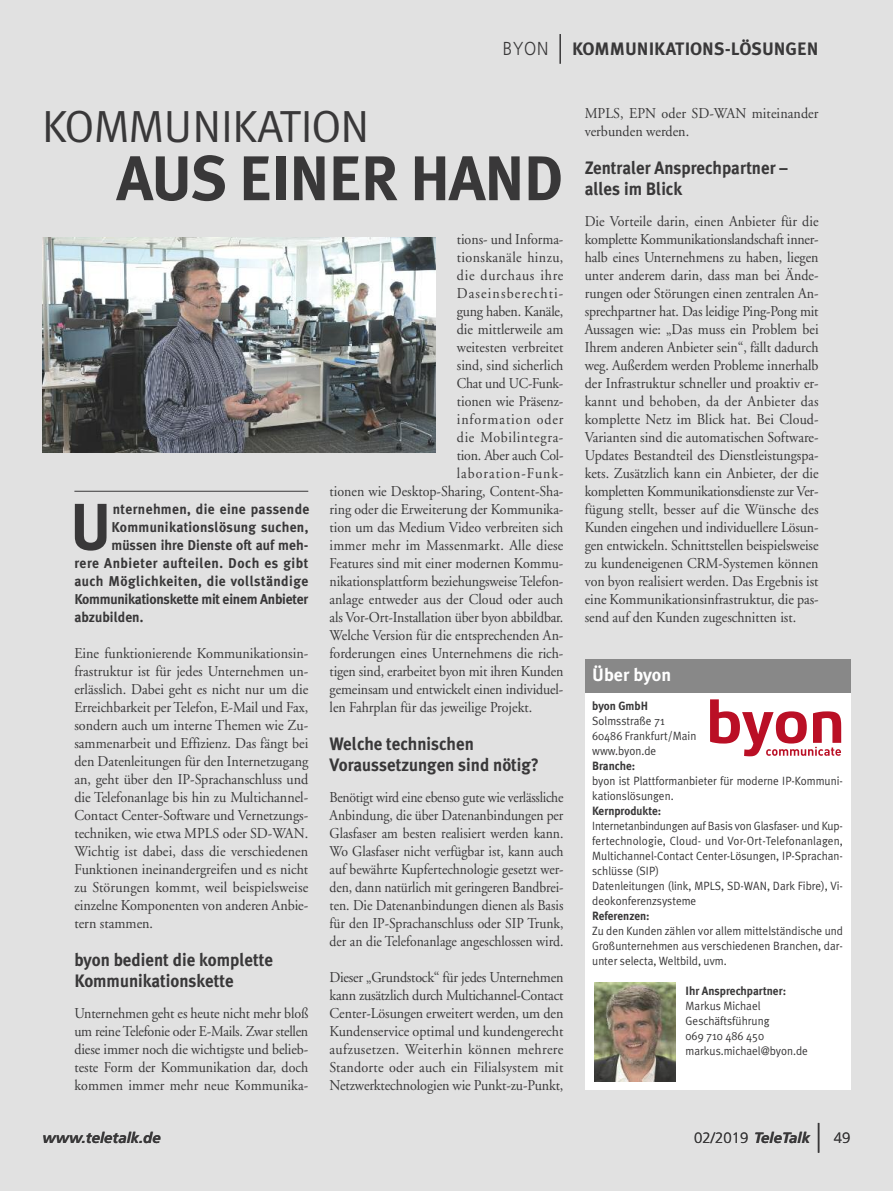
<style>
.page{position:relative;width:893px;height:1191px;background:#e1e1e1}
.page>*{position:absolute;margin:0;border:0;box-sizing:border-box;transform-origin:0 0}
.t1{font:700 66px "Meta Plus";color:#393839;scale:.96 1}
.t2{font:700 63px "Meta Plus";letter-spacing:-.025em;color:#393839}
.t3{font:45px "Meta Plus Normal";letter-spacing:-.02em;color:#393839}
.t4{font:300 18.75px "Frutiger";color:#393839;scale:.9 1}
.t5{font:700 18px/21px "Meta Plus";color:#393839;scale:.94 1}
.t6{font:700 18px "Meta Plus";color:#393839}
.t7{font:700 18px "Meta Plus";color:#fff}
.t8{font:15px/18px "Adobe Garamond";color:#393839;text-align:justify;scale:.93 1}
.t9{font:15px/18px "Adobe Garamond";color:#393839;text-align:justify;scale:.94 1}
.t10{font:15px/18px "Adobe Garamond";color:#393839;text-align:justify;scale:.91 1}
.t11{font:15px "Adobe Garamond";letter-spacing:.05em;color:#393839;scale:.93 1}
.t12{font:italic 700 15px "Frutiger";color:#393839}
.t13{font:15px "Adobe Garamond";letter-spacing:.03em;color:#393839;scale:.93 1}
.t14{font:15px "Adobe Garamond";letter-spacing:.08em;color:#393839;scale:.93 1}
.t15{font:15px "Adobe Garamond";letter-spacing:.075em;color:#393839;scale:.92 1}
.t16{font:15px "Adobe Garamond";letter-spacing:.065em;color:#393839;scale:.93 1}
.t17{font:300 15px "Frutiger";color:#393839}
.t18{font:700 14.25px "Meta Plus";letter-spacing:.02em;color:#393839;scale:.96 1}
.t19{font:700 14.25px "Meta Plus";color:#393839;scale:.96 1}
.t20{font:700 14.25px "Meta Plus";letter-spacing:-.02em;color:#393839;scale:.96 1}
.t21{font:12px/15px "Meta Plus Normal";color:#393839;scale:.94 1}
.t22{font:700 12px "Meta Plus";color:#393839;scale:.94 1}
.s1{font-weight:300;font-style:normal}
</style>
<div class="page">
<div style="left:585px;top:693px;width:265px;height:396px;background:#fff"></div>
<img style="left:594px;top:982px;width:81px;height:99px">
<div style="left:585px;top:659px;width:265px;height:34px;background:#888"></div>
<svg style="left:710px;top:699px;width:131px;height:57px"></svg>
<hr style="left:559px;top:34px;width:2px;height:30px;background:#393839">
<hr style="left:74px;top:491px;width:234px;height:1px;background:#393839">
<img style="left:43px;top:237px;width:393px;height:215px">
<svg style="left:818px;top:1123px;width:1px;height:29px"></svg>
<p class="t4" style="left:503px;top:41px;width:52px">BYON</p>
<p class="t6" style="left:572px;top:38px;width:248px">KOMMUNIKATIONS-LÖSUNGEN</p>
<h3 class="t3" style="left:43px;top:100px;width:328px">KOMMUNIKATION</h3>
<h2 class="t2" style="left:117px;top:142px;width:448px">AUS EINER HAND</h2>
<h1 class="t1" style="left:70px;top:488px;width:45px">U</h1>
<p class="t18" style="left:113px;top:500px;width:206px">nternehmen, die eine passende</p>
<p class="t18" style="left:112px;top:518px;width:206px">Kommunikationslösung suchen,</p>
<p class="t19" style="left:112px;top:536px;width:206px">müssen ihre Dienste oft auf meh-</p>
<p class="t18" style="left:74px;top:554px;width:245px">rere Anbieter aufteilen. Doch es gibt</p>
<p class="t18" style="left:74px;top:572px;width:245px">auch Möglichkeiten, die vollständige</p>
<p class="t20" style="left:74px;top:590px;width:245px">Kommunikationskette mit einem Anbieter</p>
<p class="t19" style="left:74px;top:608px;width:73px">abzubilden.</p>
<p class="t9" style="left:74px;top:645px;width:250px">Eine funktionierende Kommunikationsin&shy;frastruktur ist für jedes Unternehmen un&shy;erlässlich. Dabei geht es nicht nur um die Erreichbarkeit per Telefon, E-Mail und Fax, sondern auch um interne Themen wie Zu&shy;sammenarbeit und Effizienz. Das fängt bei den Datenleitungen für den Internetzugang an, geht über den IP-Sprachanschluss und die Telefonanlage bis hin zu Multichannel-Contact Center-Software und Vernetzungs&shy;techniken, wie etwa MPLS oder SD-WAN.<br>Wichtig ist dabei, dass die verschiedenen Funktionen ineinandergreifen und es nicht zu Störungen kommt, weil beispielsweise einzelne Komponenten von anderen Anbie&shy;tern stammen.</p>
<p class="t5" style="left:74px;top:949px;width:213px">byon bedient die komplette<br>Kommunikationskette</p>
<p class="t8" style="left:74px;top:1005px;width:253px">Unternehmen geht es heute nicht mehr bloß um reine Telefonie oder E-Mails. Zwar stellen diese immer noch die wichtigste und belieb&shy;teste Form der Kommunikation dar, doch kommen immer mehr neue Kommunika-</p>
<p class="t8" style="left:457px;top:231px;width:116px">tions- und Informa-</p>
<p class="t13" style="left:457px;top:251px;width:116px">tionskanäle hinzu,</p>
<p class="t11" style="left:457px;top:269px;width:116px">die durchaus ihre</p>
<p class="t14" style="left:457px;top:287px;width:116px">Daseinsberechti-</p>
<p class="t8" style="left:457px;top:303px;width:116px">gung haben. Kanäle,</p>
<p class="t8" style="left:457px;top:321px;width:116px">die mittlerweile am</p>
<p class="t8" style="left:457px;top:339px;width:116px">weitesten verbreitet</p>
<p class="t8" style="left:457px;top:357px;width:116px">sind, sind sicherlich</p>
<p class="t10" style="left:457px;top:375px;width:119px">Chat und UC-Funk-</p>
<p class="t8" style="left:457px;top:393px;width:116px">tionen wie Präsenz-</p>
<p class="t16" style="left:457px;top:413px;width:116px">information oder</p>
<p class="t11" style="left:457px;top:431px;width:116px">die Mobilintegra-</p>
<p class="t8" style="left:457px;top:447px;width:116px">tion. Aber auch Col-</p>
<p class="t15" style="left:457px;top:467px;width:117px">laboration-Funk-</p>
<p class="t8" style="left:330px;top:483px;width:253px">tionen wie Desktop-Sharing, Content-Sha-</p>
<p class="t8" style="left:330px;top:501px;width:253px">ring oder die Erweiterung der Kommunika-</p>
<p class="t8" style="left:330px;top:519px;width:253px">tion um das Medium Video verbreiten sich</p>
<p class="t8" style="left:330px;top:537px;width:253px">immer mehr im Massenmarkt. Alle diese</p>
<p class="t8" style="left:330px;top:555px;width:253px">Features sind mit einer modernen Kommu-</p>
<p class="t8" style="left:330px;top:573px;width:253px">nikationsplattform beziehungsweise Telefon-</p>
<p class="t8" style="left:330px;top:591px;width:253px">anlage entweder aus der Cloud oder auch</p>
<p class="t8" style="left:330px;top:609px;width:253px">als Vor-Ort-Installation über byon abbildbar.</p>
<p class="t8" style="left:330px;top:627px;width:253px">Welche Version für die entsprechenden An-</p>
<p class="t8" style="left:330px;top:645px;width:253px">forderungen eines Unternehmens die rich-</p>
<p class="t8" style="left:330px;top:663px;width:253px">tigen sind, erarbeitet byon mit ihren Kunden</p>
<p class="t8" style="left:330px;top:681px;width:253px">gemeinsam und entwickelt einen individuel-</p>
<p class="t8" style="left:330px;top:699px;width:219px">len Fahrplan für das jeweilige Projekt.</p>
<p class="t5" style="left:330px;top:733px;width:224px">Welche technischen<br>Voraussetzungen sind nötig?</p>
<p class="t10" style="left:330px;top:789px;width:259px">Benötigt wird eine ebenso gute wie verlässliche Anbindung, die über Datenanbindungen per Glasfaser am besten realisiert werden kann.<br>Wo Glasfaser nicht verfügbar ist, kann auch auf bewährte Kupfertechnologie gesetzt wer&shy;den, dann natürlich mit geringeren Bandbrei&shy;ten. Die Datenanbindungen dienen als Basis für den IP-Sprachanschluss oder SIP Trunk, der an die Telefonanlage angeschlossen wird.</p>
<p class="t9" style="left:330px;top:969px;width:250px">Dieser „Grundstock“ für jedes Unternehmen kann zusätzlich durch Multichannel-Contact Center-Lösungen erweitert werden, um den Kundenservice optimal und kundengerecht aufzusetzen. Weiterhin können mehrere Standorte oder auch ein Filialsystem mit Netzwerktechnologien wie Punkt-zu-Punkt,</p>
<p class="t9" style="left:585px;top:105px;width:250px">MPLS, EPN oder SD-WAN miteinander verbunden werden.</p>
<p class="t5" style="left:585px;top:157px;width:217px">Zentraler Ansprechpartner – alles im Blick</p>
<p class="t8" style="left:585px;top:213px;width:253px">Die Vorteile darin, einen Anbieter für die komplette Kommunikationslandschaft inner&shy;halb eines Unternehmens zu haben, liegen unter anderem darin, dass man bei Ände&shy;rungen oder Störungen einen zentralen An&shy;sprechpartner hat. Das leidige Ping-Pong mit Aussagen wie: „Das muss ein Problem bei Ihrem anderen Anbieter sein“, fällt dadurch weg. Außerdem werden Probleme innerhalb der Infrastruktur schneller und proaktiv er&shy;kannt und behoben, da der Anbieter das komplette Netz im Blick hat. Bei Cloud-Varianten sind die automatischen Software-Updates Bestandteil des Dienstleistungspa&shy;kets. Zusätzlich kann ein Anbieter, der die kompletten Kommunikationsdienste zur Ver&shy;fügung stellt, besser auf die Wünsche des Kunden eingehen und individuellere Lösun&shy;gen entwickeln. Schnittstellen beispielsweise zu kundeneigenen CRM-Systemen können von byon realisiert werden. Das Ergebnis ist eine Kommunikationsinfrastruktur, die pas&shy;send auf den Kunden zugeschnitten ist.</p>
<p class="t7" style="left:592px;top:664px;width:81px">Über byon</p>
<p class="t22" style="left:592px;top:698px;width:61px">byon GmbH</p>
<p class="t21" style="left:592px;top:713px;width:112px">Solmsstraße 71<br>60486 Frankfurt/Main www.byon.de</p>
<p class="t22" style="left:592px;top:758px;width:47px">Branche:</p>
<p class="t21" style="left:592px;top:773px;width:268px">byon ist Plattformanbieter für moderne IP-Kommuni&shy;kationslösungen.</p>
<p class="t22" style="left:592px;top:803px;width:75px">Kernprodukte:</p>
<p class="t21" style="left:592px;top:818px;width:268px">Internetanbindungen auf Basis von Glasfaser- und Kup&shy;fertechnologie, Cloud- und Vor-Ort-Telefonanlagen, Multichannel-Contact Center-Lösungen, IP-Sprachan&shy;schlüsse (SIP)<br>Datenleitungen (link, MPLS, SD-WAN, Dark Fibre), Vi&shy;deokonferenzsysteme</p>
<p class="t22" style="left:592px;top:908px;width:63px">Referenzen:</p>
<p class="t21" style="left:592px;top:923px;width:268px;text-align:justify">Zu den Kunden zählen vor allem mittelständische und Großunternehmen aus verschiedenen Branchen, dar&shy;unter selecta, Weltbild, uvm.</p>
<p class="t22" style="left:686px;top:983px;width:108px">Ihr Ansprechpartner:</p>
<p class="t21" style="left:686px;top:998px;width:132px">Markus Michael<br>Geschäftsführung<br>069 710 486 450 markus.michael@byon.de</p>
<p class="t12" style="left:43px;top:1131px;width:120px">www.teletalk.de</p>
<p class="t12" style="left:694px;top:1131px;width:117px"><span class="s1">02/2019</span> TeleTalk</p>
<p class="t17" style="left:834px;top:1131px;width:18px">49</p>
</div>
